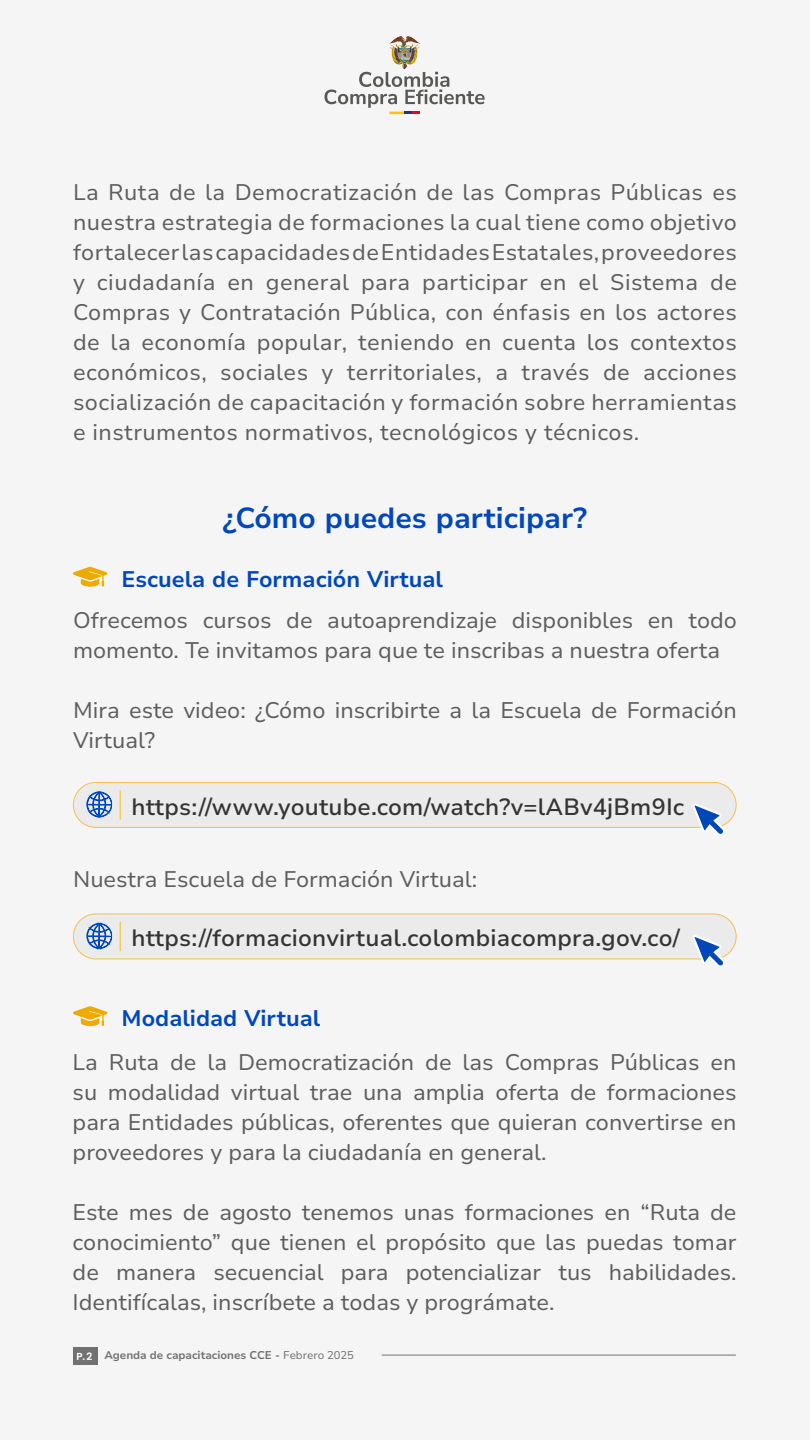
<style>
.page{position:relative;width:810px;height:1440px;background:#f5f5f5}
.page>*{position:absolute;margin:0;border:0;box-sizing:border-box;transform-origin:0 0}
.Título{font:700 29.03px "Nunito Sans 10 pt";color:#0047bb}
.Txt_corrido{font:600 23.48px "Nunito Sans 10 pt";letter-spacing:.01em;color:#343434}
.Txt_corrido-2{font:22.5px/30px "Nunito Sans 10 pt";color:#5d5d5d;text-align:justify}
.Txt_corrido_destacado{font:700 22.5px "Nunito Sans 10 pt";color:#0047bb}
.t1{font:700 11.25px "Nunito Sans 10 pt";letter-spacing:-.005em;color:#717171}
.s1{font-family:"Poppins";font-weight:600;font-size:10.2px;color:#fff}
.s2{font-weight:400}
</style>
<div class="page">
<div style="left:73px;top:1347px;width:25px;height:17px;background:#717171"></div>
<svg style="left:324px;top:72px;width:161px;height:42px"></svg>
<img style="left:389px;top:37px;width:30px;height:32px">
<hr style="left:382px;top:1355px;width:354px;height:1px;background:#717171">
<svg style="left:73px;top:567px;width:34px;height:20px"></svg>
<svg style="left:73px;top:1006px;width:34px;height:20px"></svg>
<div style="left:73px;top:782px;width:663px;height:45px;background:#ebebeb;border-radius:22px"></div>
<div style="left:73px;top:782px;width:664px;height:46px;border:1px solid #f5bf53;border-radius:22px"></div>
<svg style="left:86px;top:791px;width:26px;height:27px"></svg>
<svg style="left:690px;top:803px;width:37px;height:31px"></svg>
<hr style="left:120px;top:790px;width:1px;height:30px;background:#ffbe0a">
<div style="left:73px;top:914px;width:663px;height:45px;background:#ebebeb;border-radius:22px"></div>
<div style="left:73px;top:914px;width:664px;height:45px;border:1px solid #f5bf53;border-radius:22px"></div>
<svg style="left:86px;top:923px;width:26px;height:26px"></svg>
<svg style="left:690px;top:935px;width:37px;height:31px"></svg>
<svg style="left:120px;top:922px;width:1px;height:29px"></svg>
<p class="Txt_corrido-2" style="left:73px;top:176px;width:665px">La Ruta de la Democratización de las Compras Públicas es nuestra estrategia de formaciones la cual tiene como objetivo fortalecer las capacidades de Entidades Estatales, proveedores y ciudadanía en general para participar en el Sistema de Compras y Contratación Pública, con énfasis en los actores de la economía popular, teniendo en cuenta los contextos económicos, sociales y territoriales, a través de acciones socialización de capacitación y formación sobre herramientas e instrumentos normativos, tecnológicos y técnicos.</p>
<p class="Título" style="left:223px;top:497px;width:366px">¿Cómo puedes participar?</p>
<p class="Txt_corrido_destacado" style="left:122px;top:563px;width:323px">Escuela de Formación Virtual</p>
<p class="Txt_corrido-2" style="left:73px;top:605px;width:665px">Ofrecemos cursos de autoaprendizaje disponibles en todo momento. Te invitamos para que te inscribas a nuestra oferta</p>
<p class="Txt_corrido-2" style="left:73px;top:695px;width:665px">Mira este video: ¿Cómo inscribirte a la Escuela de Formación<br>Virtual?</p>
<p class="Txt_corrido" style="left:131px;top:790px;width:555px">https://www.youtube.com/watch?v=lABv4jBm9Ic</p>
<p class="Txt_corrido-2" style="left:73px;top:863px;width:406px">Nuestra Escuela de Formación Virtual:</p>
<p class="Txt_corrido" style="left:131px;top:922px;width:550px">https://formacionvirtual.colombiacompra.gov.co/</p>
<p class="Txt_corrido_destacado" style="left:122px;top:1003px;width:200px">Modalidad Virtual</p>
<p class="Txt_corrido-2" style="left:73px;top:1047px;width:665px">La Ruta de la Democratización de las Compras Públicas en su modalidad virtual trae una amplia oferta de formaciones para Entidades públicas, oferentes que quieran convertirse en proveedores y para la ciudadanía en general.</p>
<p class="Txt_corrido-2" style="left:73px;top:1197px;width:665px">Este mes de agosto tenemos unas formaciones en “Ruta de conocimiento” que tienen el propósito que las puedas tomar de manera secuencial para potencializar tus habilidades.<br>Identifícalas, inscríbete a todas y prográmate.</p>
<p class="t1" style="left:77px;top:1347px;width:279px"><span class="s1">P.2</span> Agenda de capacitaciones CCE - <span class="s2">Febrero 2025</span></p>
</div>
